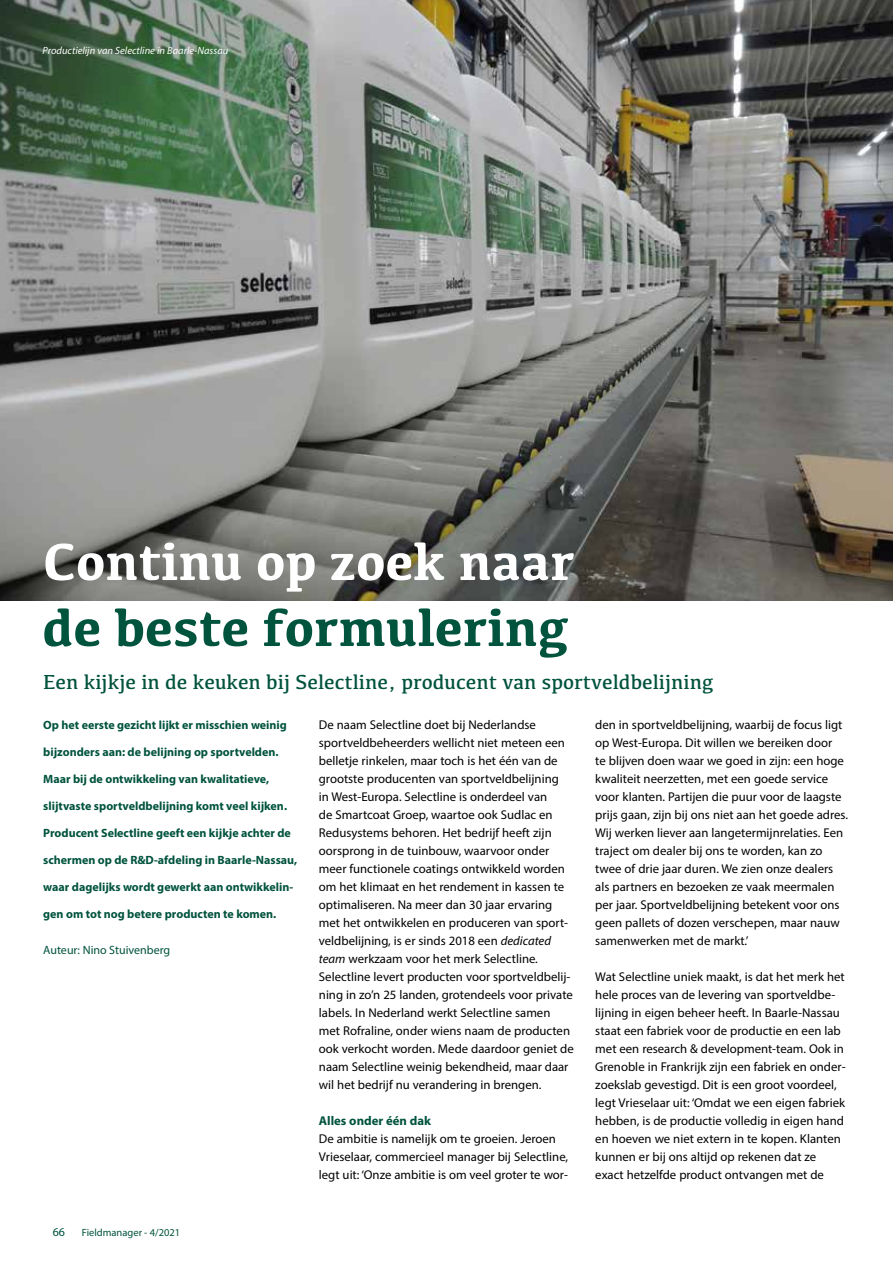
<style>
.page{position:relative;width:893px;height:1263px;background:#fff}
.page>*{position:absolute;margin:0;border:0;box-sizing:border-box;transform-origin:0 0}
.t1{font:700 54px "Kefa";color:#00533d}
.t2{font:700 54px "Kefa";color:#fff}
.t3{font:21px "Kefa";color:#00533d}
.t4{font:12.75px/18px "Myriad Pro";color:#000}
.t5{font:700 12.75px "Myriad Pro";color:#00533d}
.t6{font:700 12px "Myriad Pro";color:#00533d}
.t7{font:12px "Myriad Pro";color:#00533d}
.t8{font:italic 10.5px "Myriad Pro";color:#fff}
.t9{font:10.5px "Myriad Pro";color:#00533d}
.s1{font-style:italic}
</style>
<div class="page">
<img style="left:0;top:0;width:893px;height:600px">
<p class="t8" style="left:43px;top:44px;width:187px">Productielijn van Selectline in Baarle-Nassau</p>
<h1 class="t2" style="left:43px;top:526px;width:534px">Continu op zoek naar</h1>
<h1 class="t1" style="left:43px;top:592px;width:528px">de beste formulering</h1>
<h2 class="t3" style="left:43px;top:669px;width:671px">Een kijkje in de keuken bij Selectline, producent van sportveldbelijning</h2>
<p class="t6" style="left:43px;top:717px;width:245px">Op het eerste gezicht lijkt er misschien weinig</p>
<p class="t6" style="left:43px;top:744px;width:237px">bijzonders aan: de belijning op sportvelden.</p>
<p class="t6" style="left:43px;top:771px;width:227px">Maar bij de ontwikkeling van kwalitatieve,</p>
<p class="t6" style="left:43px;top:798px;width:245px">slijtvaste sportveldbelijning komt veel kijken.</p>
<p class="t6" style="left:43px;top:825px;width:249px">Producent Selectline geeft een kijkje achter de</p>
<p class="t6" style="left:43px;top:852px;width:256px">schermen op de R&amp;D-afdeling in Baarle-Nassau,</p>
<p class="t6" style="left:43px;top:879px;width:252px">waar dagelijks wordt gewerkt aan ontwikkelin-</p>
<p class="t6" style="left:43px;top:906px;width:235px">gen om tot nog betere producten te komen.</p>
<p class="t7" style="left:43px;top:943px;width:128px">Auteur: Nino Stuivenberg</p>
<p class="t7" style="left:53px;top:1224px;width:14px">66</p>
<p class="t9" style="left:82px;top:1226px;width:100px">Fieldmanager - 4/2021</p>
<p class="t4" style="left:319px;top:716px;width:256px">De naam Selectline doet bij Nederlandse sportveldbeheerders wellicht niet meteen een belletje rinkelen, maar toch is het één van de grootste producenten van sportveldbelijning<br>in West-Europa. Selectline is onderdeel van<br>de Smartcoat Groep, waartoe ook Sudlac en Redusystems behoren. Het bedrijf heeft zijn oorsprong in de tuinbouw, waarvoor onder meer functionele coatings ontwikkeld worden om het klimaat en het rendement in kassen te optimaliseren. Na meer dan 30 jaar ervaring met het ontwikkelen en produceren van sport&shy;veldbelijning, is er sinds 2018 een <span class="s1">dedicated team</span> werkzaam voor het merk Selectline.<br>Selectline levert producten voor sportveldbelij&shy;ning in zo’n 25 landen, grotendeels voor private labels. In Nederland werkt Selectline samen met Rofraline, onder wiens naam de producten ook verkocht worden. Mede daardoor geniet de naam Selectline weinig bekendheid, maar daar wil het bedrijf nu verandering in brengen.</p>
<p class="t5" style="left:319px;top:1112px;width:114px">Alles onder één dak</p>
<p class="t4" style="left:319px;top:1130px;width:251px">De ambitie is namelijk om te groeien. Jeroen<br>Vrieselaar, commercieel manager bij Selectline, legt uit: ‘Onze ambitie is om veel groter te wor-</p>
<p class="t4" style="left:595px;top:716px;width:254px">den in sportveldbelijning, waarbij de focus ligt op West-Europa. Dit willen we bereiken door<br>te blijven doen waar we goed in zijn: een hoge kwaliteit neerzetten, met een goede service voor klanten. Partijen die puur voor de laagste prijs gaan, zijn bij ons niet aan het goede adres.<br>Wij werken liever aan langetermijnrelaties. Een traject om dealer bij ons te worden, kan zo twee of drie jaar duren. We zien onze dealers als partners en bezoeken ze vaak meermalen per jaar. Sportveldbelijning betekent voor ons geen pallets of dozen verschepen, maar nauw samenwerken met de markt.’</p>
<p class="t4" style="left:595px;top:968px;width:252px">Wat Selectline uniek maakt, is dat het merk het hele proces van de levering van sportveldbe&shy;lijning in eigen beheer heeft. In Baarle-Nassau staat een fabriek voor de productie en een lab met een research &amp; development-team. Ook in Grenoble in Frankrijk zijn een fabriek en onder&shy;zoekslab gevestigd. Dit is een groot voordeel, legt Vrieselaar uit: ‘Omdat we een eigen fabriek hebben, is de productie volledig in eigen hand en hoeven we niet extern in te kopen. Klanten kunnen er bij ons altijd op rekenen dat ze exact hetzelfde product ontvangen met de</p>
</div>
